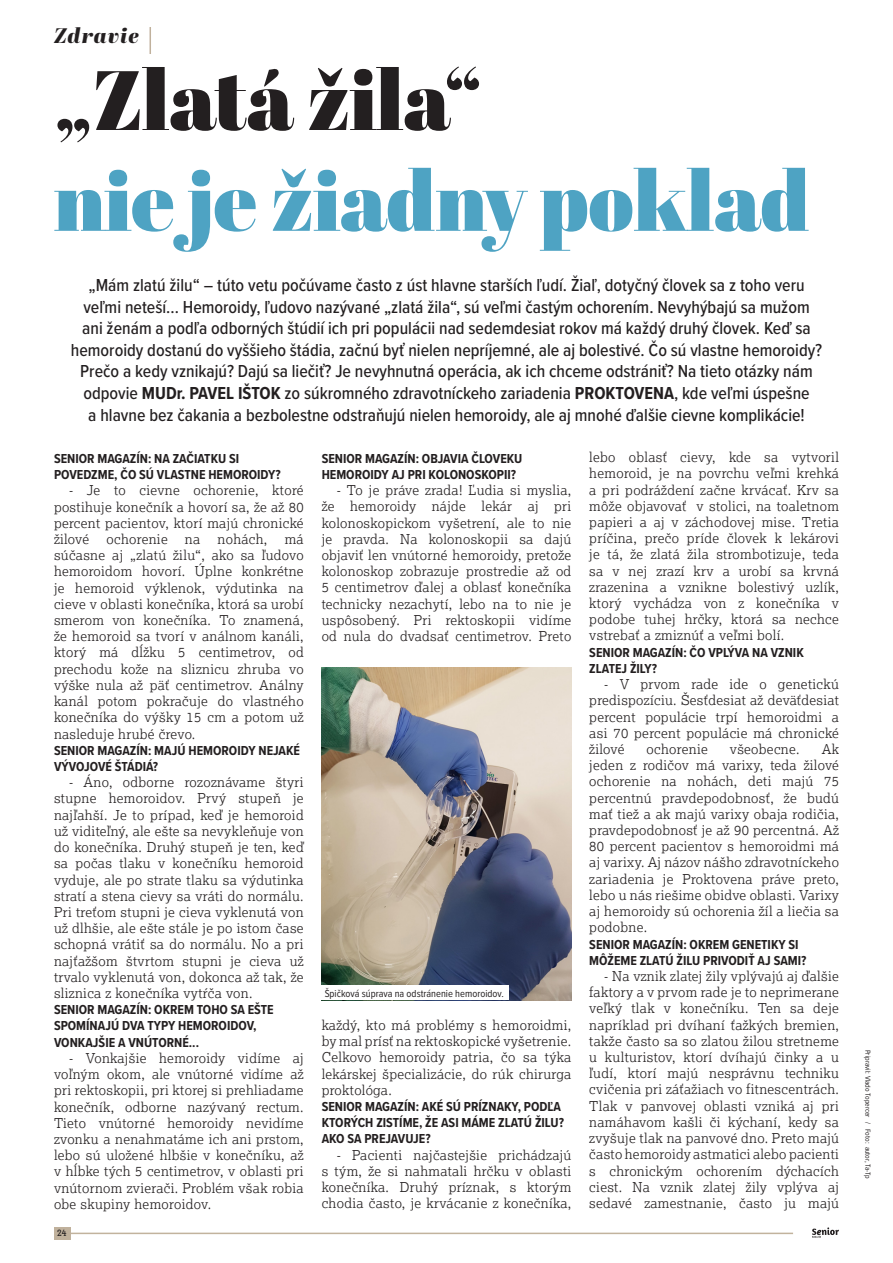
<style>
.page{position:relative;width:893px;height:1263px;background:#fff}
.page>*{position:absolute;margin:0;border:0;box-sizing:border-box;transform-origin:0 0}
.t1{font:900 84px "Abril Display";color:#4ea3c3}
.t2{font:900 84px "Abril Display";color:#231f20}
.t3{font:italic 21px "Abril Fatface";letter-spacing:.05em;color:#231f20}
.t4{font:500 18px/21.6px "Proxima Nova Cond";color:#231f20;text-align:center}
.t5{font:300 13.5px/16.2px "Lexia";letter-spacing:.025em;color:#231f20;text-align:justify}
.t6{font:700 13.5px/16.2px "Proxima Nova Cond";color:#231f20}
.t7{font:10.5px "Proxima Nova Cond";color:#231f20}
.t8{font:9px "Davis";color:#231f20}
.t9{font:7.5px "Proxima Nova Cond";color:#231f20}
.s1{font-weight:700}
</style>
<div class="page">
<hr style="left:70px;top:1232px;width:723px;height:2px;background:#c2b39d">
<div style="left:54px;top:1227px;width:16px;height:12px;background:#c0b19c"></div>
<svg style="left:150px;top:27px;width:1px;height:27px"></svg>
<svg style="left:812px;top:1227px;width:27px;height:11px"></svg>
<img style="left:322px;top:667px;width:249px;height:333px">
<div style="left:322px;top:986px;width:187px;height:14px;background:#fff"></div>
<h2 class="t3" style="left:54px;top:20px;width:86px">Zdravie</h2>
<h1 class="t2" style="left:54px;top:41px;width:430px">„Zlatá žila“</h1>
<h1 class="t1" style="left:54px;top:142px;width:757px">nie je žiadny poklad</h1>
<p class="t4" style="left:71px;top:273px;width:753px">„Mám zlatú žilu“ – túto vetu počúvame často z úst hlavne starších ľudí. Žiaľ, dotyčný človek sa z toho veru veľmi neteší... Hemoroidy, ľudovo nazývané „zlatá žila“, sú veľmi častým ochorením. Nevyhýbajú sa mužom ani ženám a podľa odborných štúdií ich pri populácii nad sedemdesiat rokov má každý druhý človek. Keď sa hemoroidy dostanú do vyššieho štádia, začnú byť nielen nepríjemné, ale aj bolestivé. Čo sú vlastne hemoroidy?<br>Prečo a kedy vznikajú? Dajú sa liečiť? Je nevyhnutná operácia, ak ich chceme odstrániť? Na tieto otázky nám odpovie <span class="s1">MUDr. PAVEL IŠTOK</span> zo súkromného zdravotníckeho zariadenia <span class="s1">PROKTOVENA</span>, kde veľmi úspešne<br>a hlavne bez čakania a bezbolestne odstraňujú nielen hemoroidy, ale aj mnohé ďalšie cievne komplikácie!</p>
<p class="t6" style="left:54px;top:450px;width:228px">SENIOR MAGAZÍN: NA ZAČIATKU SI<br>POVEDZME, ČO SÚ VLASTNE HEMOROIDY?</p>
<p class="t5" style="left:54px;top:482px;width:251px;text-indent:15px">- Je to cievne ochorenie, ktoré postihuje konečník a hovorí sa, že až 80 percent pacientov, ktorí majú chronické žilové</p>
<p class="t6" style="left:322px;top:450px;width:202px">SENIOR MAGAZÍN: OBJAVIA ČLOVEKU<br>HEMOROIDY AJ PRI KOLONOSKOPII?</p>
<p class="t5" style="left:322px;top:482px;width:251px;text-indent:15px">- To je práve zrada! Ľudia si myslia, že hemoroidy nájde lekár aj pri kolonoskopickom vyšetrení, ale to nie je pravda. Na kolonoskopii sa dajú objaviť len vnútorné hemoroidy, pretože kolonoskop zobrazuje prostredie až od 5 centimetrov ďalej a oblasť konečníka technicky nezachytí, lebo na to nie je uspôsobený. Pri rektoskopii vidíme od nula do dvadsať centimetrov. Preto</p>
<p class="t5" style="left:589px;top:449px;width:251px">lebo oblasť cievy, kde sa vytvoril hemoroid, je na povrchu veľmi krehká a pri podráždení začne krvácať. Krv sa môže objavovať v stolici, na toaletnom papieri a aj v záchodovej mise. Tretia príčina, prečo príde človek k lekárovi je tá, že zlatá žila strombotizuje, teda sa v nej zrazí krv a urobí sa krvná zrazenina a vznikne bolestivý uzlík, ktorý vychádza von z konečníka v podobe tuhej hrčky, ktorá sa nechce vstrebať a zmiznúť a veľmi bolí.</p>
<p class="t6" style="left:589px;top:644px;width:216px">SENIOR MAGAZÍN: ČO VPLÝVA NA VZNIK<br>ZLATEJ ŽILY?</p>
<p class="t5" style="left:589px;top:676px;width:251px;text-indent:15px">- V prvom rade ide o genetickú predispozíciu. Šesťdesiat až deväťdesiat percent populácie trpí hemoroidmi a asi 70 percent populácie má chronické žilové</p>
<p class="t5" style="left:106px;top:531px;width:63px">ochorenie</p>
<p class="t5" style="left:185px;top:531px;width:17px">na</p>
<p class="t5" style="left:218px;top:531px;width:51px">nohách,</p>
<p class="t5" style="left:54px;top:531px;width:251px;text-indent:231px">má súčasne aj „zlatú žilu“, ako sa ľudovo hemoroidom hovorí. Úplne konkrétne je hemoroid výklenok, výdutinka na cieve v oblasti konečníka, ktorá sa urobí smerom von konečníka. To znamená, že hemoroid sa tvorí v análnom kanáli, ktorý má dĺžku 5 centimetrov, od prechodu kože na sliznicu zhruba vo výške nula až päť centimetrov. Análny kanál potom pokračuje do vlastného konečníka do výšky 15 cm a potom už nasleduje hrubé črevo.</p>
<p class="t6" style="left:54px;top:742px;width:247px">SENIOR MAGAZÍN: MAJÚ HEMOROIDY NEJAKÉ<br>VÝVOJOVÉ ŠTÁDIÁ?</p>
<p class="t5" style="left:54px;top:774px;width:251px;text-indent:15px">- Áno, odborne rozoznávame štyri stupne hemoroidov. Prvý stupeň je najľahší. Je to prípad, keď je hemoroid už viditeľný, ale ešte sa nevykleňuje von do konečníka. Druhý stupeň je ten, keď sa počas tlaku v konečníku hemoroid vyduje, ale po strate tlaku sa výdutinka stratí a stena cievy sa vráti do normálu.<br>Pri treťom stupni je cieva vyklenutá von už dlhšie, ale ešte stále je po istom čase schopná vrátiť sa do normálu. No a pri najťažšom štvrtom stupni je cieva už trvalo vyklenutá von, dokonca až tak, že sliznica z konečníka vytŕča von.</p>
<p class="t6" style="left:54px;top:1001px;width:221px">SENIOR MAGAZÍN: OKREM TOHO SA EŠTE<br>SPOMÍNAJÚ DVA TYPY HEMOROIDOV,<br>VONKAJŠIE A VNÚTORNÉ...</p>
<p class="t5" style="left:54px;top:1049px;width:251px;text-indent:15px">- Vonkajšie hemoroidy vidíme aj voľným okom, ale vnútorné vidíme až pri rektoskopii, pri ktorej si prehliadame konečník, odborne nazývaný rectum.<br>Tieto vnútorné hemoroidy nevidíme zvonku a nenahmatáme ich ani prstom, lebo sú uložené hlbšie v konečníku, až v hĺbke tých 5 centimetrov, v oblasti pri vnútornom zvierači. Problém však robia obe skupiny hemoroidov.</p>
<p class="t5" style="left:589px;top:741px;width:251px;text-indent:232px">Ak jeden z rodičov má varixy, teda žilové ochorenie na nohách, deti majú 75 percentnú pravdepodobnosť, že budú mať tiež a ak majú varixy obaja rodičia, pravdepodobnosť je až 90 percentná. Až 80 percent pacientov s hemoroidmi má aj varixy. Aj názov nášho zdravotníckeho zariadenia je Proktovena práve preto, lebo u nás riešime obidve oblasti. Varixy aj hemoroidy sú ochorenia žíl a liečia sa podobne.</p>
<p class="t6" style="left:589px;top:936px;width:219px">SENIOR MAGAZÍN: OKREM GENETIKY SI<br>MÔŽEME ZLATÚ ŽILU PRIVODIŤ AJ SAMI?</p>
<p class="t5" style="left:589px;top:967px;width:251px;text-indent:15px">- Na vznik zlatej žily vplývajú aj ďalšie faktory a v prvom rade je to neprimerane veľký tlak v konečníku. Ten sa deje napríklad pri dvíhaní ťažkých bremien, takže často sa so zlatou žilou stretneme u kulturistov, ktorí dvíhajú činky a u ľudí, ktorí majú nesprávnu techniku cvičenia pri záťažiach vo fitnescentrách.<br>Tlak v panvovej oblasti vzniká aj pri namáhavom kašli či kýchaní, kedy sa zvyšuje tlak na panvové dno. Preto majú často hemoroidy astmatici alebo pacienti s chronickým ochorením dýchacích ciest. Na vznik zlatej žily vplýva aj sedavé zamestnanie, často ju majú</p>
<p class="t5" style="left:647px;top:741px;width:63px">ochorenie</p>
<p class="t5" style="left:730px;top:741px;width:71px">všeobecne.</p>
<p class="t7" style="left:325px;top:986px;width:181px">Špičková súprava na odstránenie hemoroidov.</p>
<p class="t5" style="left:322px;top:1016px;width:251px">každý, kto má problémy s hemoroidmi, by mal prísť na rektoskopické vyšetrenie.<br>Celkovo hemoroidy patria, čo sa týka lekárskej špecializácie, do rúk chirurga proktológa.</p>
<p class="t6" style="left:322px;top:1098px;width:244px">SENIOR MAGAZÍN: AKÉ SÚ PRÍZNAKY, PODĽA<br>KTORÝCH ZISTÍME, ŽE ASI MÁME ZLATÚ ŽILU?<br>AKO SA PREJAVUJE?</p>
<p class="t5" style="left:322px;top:1146px;width:251px;text-indent:15px">- Pacienti najčastejšie prichádzajú s tým, že si nahmatali hrčku v oblasti konečníka. Druhý príznak, s ktorým chodia často, je krvácanie z konečníka,</p>
<p class="t8" style="left:57px;top:1228px;width:11px">24</p>
<p class="t9" style="left:873px;top:1050px;width:130px;rotate:90deg">Pripravil: Vlado Topercer / Foto: autor, Ta-Tp</p>
</div>
